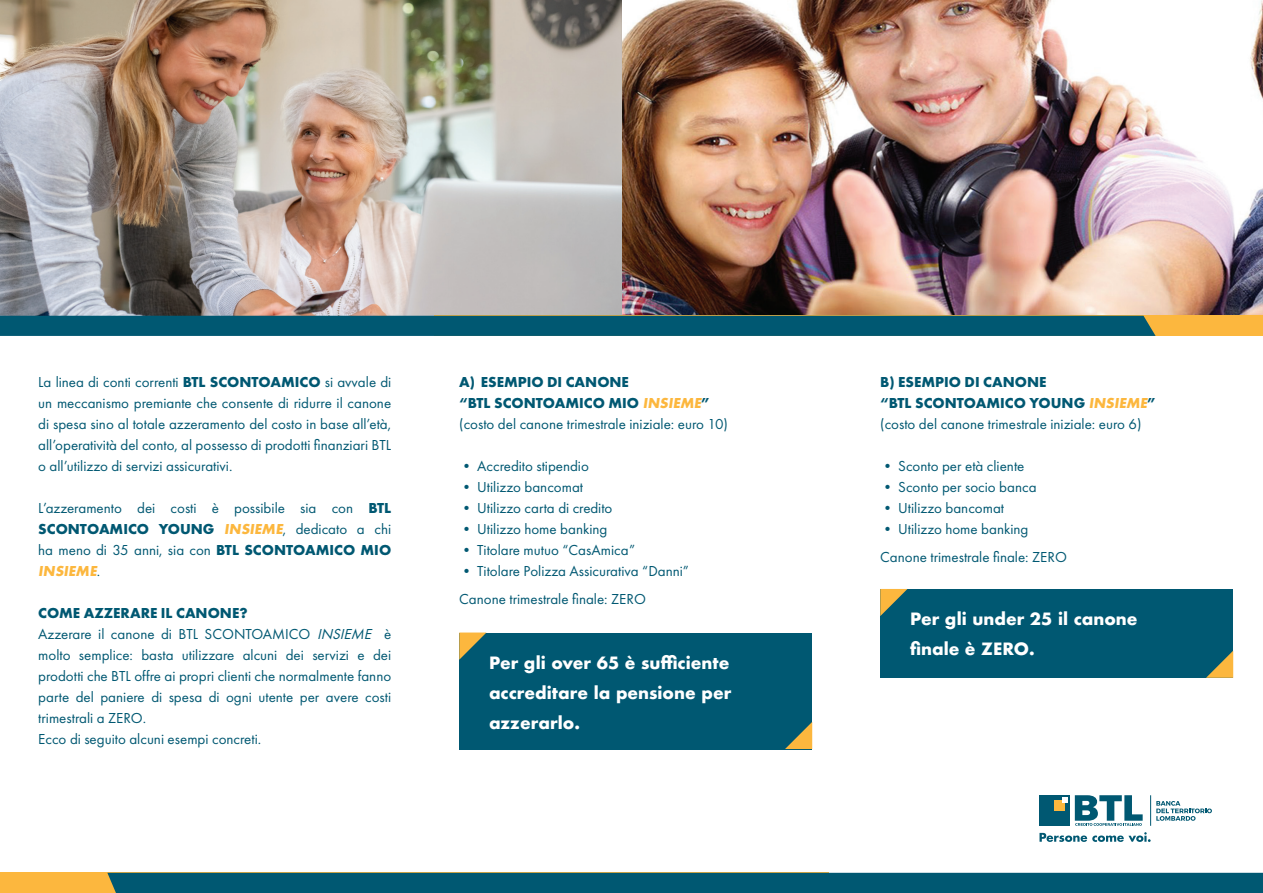
<style>
.page{position:relative;width:1263px;height:893px;background:#fff}
.page>*{position:absolute;margin:0;border:0;box-sizing:border-box;transform-origin:0 0}
.t1{font:700 16.5px/30px "Futura";color:#fff}
.t2{font:15px/21px "Futura PT";color:#005872;text-align:justify}
.t3{font:700 15px "Futura PT";color:#005872}
.s1{font-weight:700}
.s2{font-weight:700;color:#fcb73e}
.s3{font-style:italic}
.s4{color:#fcb73e}
</style>
<div class="page">
<img style="left:621px;top:0;width:642px;height:316px">
<img style="left:0;top:0;width:621px;height:316px">
<div style="left:435px;top:316px;width:828px;height:20px;background:#fcb73e"></div>
<div style="left:0;top:316px;width:1155px;height:20px;background:#005872"></div>
<svg style="left:1075px;top:795px;width:68px;height:31px"></svg>
<svg style="left:1156px;top:801px;width:56px;height:20px"></svg>
<div style="left:1039px;top:795px;width:31px;height:31px;background:#005872"></div>
<div style="left:1055px;top:800px;width:10px;height:10px;background:#fcb73e"></div>
<svg style="left:1062px;top:798px;width:5px;height:5px"></svg>
<hr style="left:1150px;top:795px;width:1px;height:31px;background:#005872">
<svg style="left:1039px;top:832px;width:112px;height:10px"></svg>
<div style="left:0;top:873px;width:828px;height:20px;background:#fcb73e"></div>
<div style="left:107px;top:873px;width:1156px;height:20px;background:#005872"></div>
<div style="left:459px;top:632px;width:353px;height:117px;background:#005872"></div>
<div style="left:880px;top:589px;width:353px;height:88px;background:#005872"></div>
<svg style="left:459px;top:632px;width:27px;height:28px"></svg>
<svg style="left:880px;top:589px;width:27px;height:27px"></svg>
<svg style="left:785px;top:722px;width:27px;height:27px"></svg>
<svg style="left:1206px;top:651px;width:27px;height:27px"></svg>
<p class="t2" style="left:38px;top:371px;width:354px">La linea di conti correnti <span class="s1">BTL SCONTOAMICO</span> si avvale di un meccanismo premiante che consente di ridurre il canone di spesa sino al totale azzeramento del costo in base all’età, all’operatività del conto, al possesso di prodotti finanziari BTL o all’utilizzo di servizi assicurativi.</p>
<p class="t2" style="left:38px;top:497px;width:354px">L’azzeramento dei costi è possibile sia con <span class="s1">BTL SCONTOAMICO YOUNG</span> <span class="s2">INSIEME</span>, dedicato a chi ha meno di 35 anni, sia con <span class="s1">BTL SCONTOAMICO MIO </span><span class="s2">INSIEME</span>.</p>
<p class="t3" style="left:38px;top:603px;width:211px">COME AZZERARE IL CANONE?</p>
<p class="t2" style="left:38px;top:623px;width:354px">Azzerare il canone di BTL SCONTOAMICO <span class="s3">INSIEME</span> è molto semplice: basta utilizzare alcuni dei servizi e dei prodotti che BTL offre ai propri clienti che normalmente fanno parte del paniere di spesa di ogni utente per avere costi trimestrali a ZERO.</p>
<p class="t2" style="left:38px;top:728px;width:224px">Ecco di seguito alcuni esempi concreti.</p>
<p class="t3" style="left:459px;top:372px;width:171px">A) ESEMPIO DI CANONE</p>
<p class="t3" style="left:459px;top:393px;width:252px">“BTL SCONTOAMICO MIO <span class="s4">INSIEME</span>”</p>
<p class="t2" style="left:459px;top:413px;width:270px">(costo del canone trimestrale iniziale: euro 10)</p>
<p class="t2" style="left:459px;top:455px;width:131px">• Accredito stipendio</p>
<p class="t2" style="left:459px;top:476px;width:125px">• Utilizzo bancomat</p>
<p class="t2" style="left:459px;top:497px;width:155px">• Utilizzo carta di credito</p>
<p class="t2" style="left:459px;top:518px;width:150px">• Utilizzo home banking</p>
<p class="t2" style="left:459px;top:539px;width:178px">• Titolare mutuo “CasAmica”</p>
<p class="t2" style="left:459px;top:560px;width:231px">• Titolare Polizza Assicurativa “Danni”</p>
<p class="t2" style="left:459px;top:589px;width:188px">Canone trimestrale finale: ZERO</p>
<p class="t1" style="left:489px;top:647px;width:244px">Per gli over 65 è sufficiente accreditare la pensione per azzerarlo.</p>
<p class="t3" style="left:880px;top:372px;width:168px">B) ESEMPIO DI CANONE</p>
<p class="t3" style="left:880px;top:393px;width:277px">“BTL SCONTOAMICO YOUNG <span class="s4">INSIEME</span>”</p>
<p class="t2" style="left:880px;top:413px;width:263px">(costo del canone trimestrale iniziale: euro 6)</p>
<p class="t2" style="left:880px;top:455px;width:146px">• Sconto per età cliente</p>
<p class="t2" style="left:880px;top:476px;width:158px">• Sconto per socio banca</p>
<p class="t2" style="left:880px;top:497px;width:125px">• Utilizzo bancomat</p>
<p class="t2" style="left:880px;top:518px;width:150px">• Utilizzo home banking</p>
<p class="t2" style="left:880px;top:547px;width:188px">Canone trimestrale finale: ZERO</p>
<p class="t1" style="left:910px;top:604px;width:229px">Per gli under 25 il canone</p>
<p class="t1" style="left:910px;top:634px;width:126px">finale è ZERO.</p>
</div>
